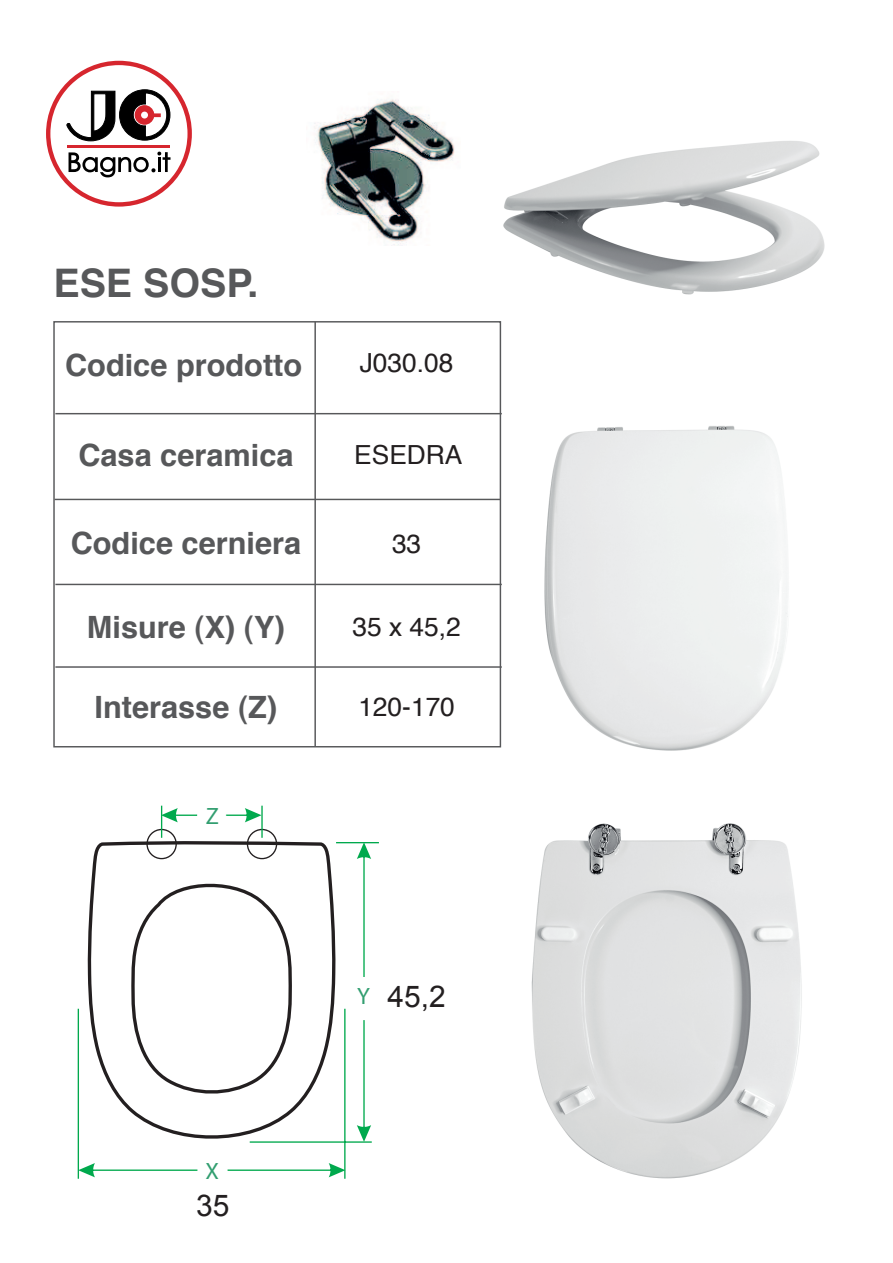
<style>
.page{position:relative;width:893px;height:1263px;background:#fff}
.page>*{position:absolute;margin:0;border:0;box-sizing:border-box;transform-origin:0 0}
.t1{font:700 39.3px "Helvetica";color:#57585a}
.t2{font:700 30.75px "Helvetica";color:#57585a}
.t3{font:30px "Arial";color:#231f20}
.t4{font:26.25px "Helvetica";color:#231f20}
.t5{font:300 23.7px "Swiss 721 BT";color:#329e70}
</style>
<div class="page">
<svg style="left:46px;top:61px;width:146px;height:146px"></svg>
<svg style="left:147px;top:828px;width:130px;height:11px"></svg>
<hr style="left:161px;top:806px;width:1px;height:32px;background:#00a94d">
<hr style="left:261px;top:806px;width:2px;height:32px;background:#00a94d">
<hr style="left:78px;top:1009px;width:1px;height:170px;background:#00a94d">
<hr style="left:344px;top:1009px;width:2px;height:170px;background:#00a94d">
<hr style="left:250px;top:1141px;width:122px;height:2px;background:#00a94d">
<hr style="left:336px;top:842px;width:43px;height:1px;background:#00a94d">
<svg style="left:162px;top:808px;width:35px;height:14px"></svg>
<svg style="left:226px;top:808px;width:36px;height:14px"></svg>
<svg style="left:79px;top:1163px;width:118px;height:14px"></svg>
<svg style="left:228px;top:1163px;width:117px;height:14px"></svg>
<svg style="left:357px;top:843px;width:14px;height:134px"></svg>
<svg style="left:357px;top:1020px;width:14px;height:122px"></svg>
<svg style="left:87px;top:839px;width:250px;height:304px"></svg>
<img style="left:531px;top:823px;width:271px;height:356px">
<img style="left:491px;top:409px;width:297px;height:342px">
<img style="left:501px;top:141px;width:324px;height:204px">
<hr style="left:314px;top:322px;width:2px;height:424px;background:#57585a">
<hr style="left:55px;top:413px;width:447px;height:1px;background:#57585a">
<hr style="left:55px;top:499px;width:446px;height:1px;background:#57585a">
<hr style="left:55px;top:584px;width:447px;height:1px;background:#57585a">
<hr style="left:55px;top:666px;width:447px;height:2px;background:#57585a">
<img style="left:314px;top:99px;width:141px;height:146px">
<p class="t1" style="left:53px;top:251px;width:207px">ESE SOSP.</p>
<p class="t2" style="left:65px;top:340px;width:239px">Codice prodotto</p>
<p class="t4" style="left:360px;top:343px;width:95px">J030.08</p>
<p class="t2" style="left:78px;top:430px;width:217px">Casa ceramica</p>
<p class="t4" style="left:354px;top:435px;width:110px">ESEDRA</p>
<p class="t2" style="left:71px;top:518px;width:232px">Codice cerniera</p>
<p class="t4" style="left:392px;top:523px;width:31px">33</p>
<p class="t2" style="left:87px;top:602px;width:199px">Misure (X) (Y)</p>
<p class="t4" style="left:352px;top:607px;width:110px">35 x 45,2</p>
<p class="t2" style="left:95px;top:682px;width:184px">Interasse (Z)</p>
<p class="t4" style="left:358px;top:687px;width:98px">120-170</p>
<p class="t5" style="left:206px;top:801px;width:15px">Z</p>
<p class="t5" style="left:205px;top:1156px;width:15px">X</p>
<p class="t3" style="left:196px;top:1185px;width:35px">35</p>
<p class="t5" style="left:357px;top:982px;width:14px">Y</p>
<p class="t3" style="left:387px;top:977px;width:60px">45,2</p>
</div>
